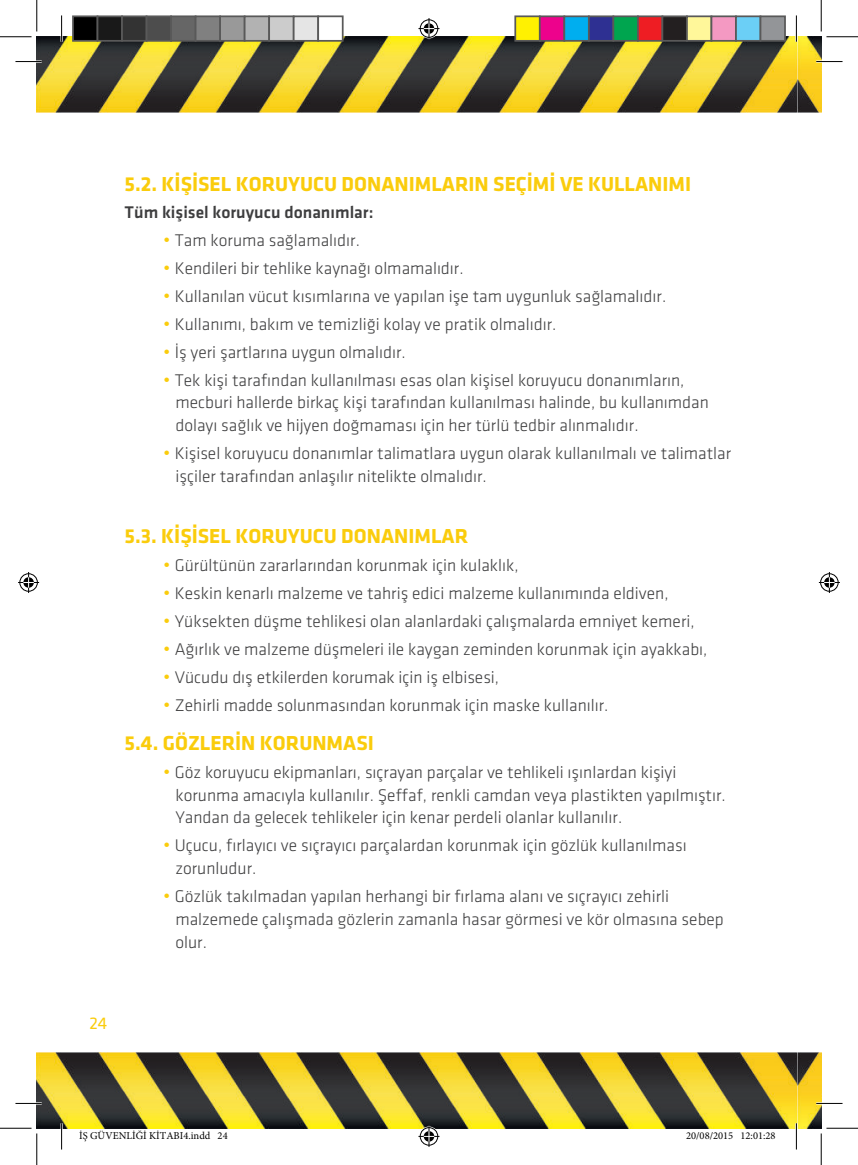
<style>
.page{position:relative;width:858px;height:1165px;background:#fff}
.page>*{position:absolute;margin:0;border:0;box-sizing:border-box;transform-origin:0 0}
.t1{font:700 21px "Klavika";color:#facc0c}
.t2{font:300 17.5px/22.8px "Klavika";color:#3e3e3f}
.t3{font:500 17.5px "Klavika";color:#3e3e3f}
.t4{font:17.5px "Klavika";color:#facc0c}
.t5{font:10.5px "Minion Pro";color:#000}
.s1{font-size:19.25px;color:#facc0c}
</style>
<div class="page">
<img style="left:37px;top:37px;width:784px;height:76px">
<img style="left:37px;top:1052px;width:784px;height:76px">
<hr style="left:15px;top:60px;width:27px;height:3px;background:#fff">
<hr style="left:816px;top:60px;width:26px;height:3px;background:#fff">
<hr style="left:15px;top:1102px;width:27px;height:2px;background:#fff">
<hr style="left:816px;top:1102px;width:26px;height:2px;background:#fff">
<hr style="left:60px;top:15px;width:3px;height:27px;background:#fff">
<hr style="left:60px;top:1123px;width:3px;height:26px;background:#fff">
<hr style="left:795px;top:15px;width:2px;height:27px;background:#fff">
<hr style="left:795px;top:1123px;width:2px;height:26px;background:#fff">
<svg style="left:15px;top:61px;width:27px;height:1px"></svg>
<svg style="left:816px;top:61px;width:26px;height:1px"></svg>
<svg style="left:15px;top:1103px;width:27px;height:1px"></svg>
<svg style="left:816px;top:1103px;width:26px;height:1px"></svg>
<svg style="left:61px;top:15px;width:1px;height:27px"></svg>
<svg style="left:61px;top:1123px;width:1px;height:26px"></svg>
<svg style="left:795px;top:15px;width:1px;height:27px"></svg>
<svg style="left:795px;top:1123px;width:1px;height:26px"></svg>
<hr style="left:0;top:36px;width:32px;height:1px;background:#000">
<hr style="left:826px;top:36px;width:31px;height:1px;background:#000">
<hr style="left:0;top:1128px;width:32px;height:1px;background:#000">
<hr style="left:826px;top:1128px;width:31px;height:1px;background:#000">
<hr style="left:36px;top:0;width:1px;height:31px;background:#000">
<hr style="left:36px;top:1133px;width:1px;height:32px;background:#000">
<hr style="left:820px;top:0;width:1px;height:31px;background:#000">
<hr style="left:820px;top:1133px;width:1px;height:32px;background:#000">
<svg style="left:418px;top:18px;width:21px;height:21px"></svg>
<svg style="left:418px;top:1126px;width:21px;height:21px"></svg>
<svg style="left:18px;top:572px;width:21px;height:21px"></svg>
<svg style="left:818px;top:572px;width:21px;height:21px"></svg>
<div style="left:73px;top:16px;width:24px;height:25px;background:#000"></div>
<div style="left:72px;top:15px;width:26px;height:27px;border:2px solid #595959"></div>
<div style="left:97px;top:16px;width:25px;height:25px;background:#191919"></div>
<div style="left:97px;top:15px;width:26px;height:27px;border:2px solid #595959"></div>
<div style="left:122px;top:16px;width:24px;height:25px;background:#333"></div>
<div style="left:121px;top:15px;width:26px;height:27px;border:2px solid #595959"></div>
<div style="left:146px;top:16px;width:25px;height:25px;background:#4d4d4d"></div>
<div style="left:146px;top:15px;width:26px;height:27px;border:2px solid #595959"></div>
<div style="left:171px;top:16px;width:24px;height:25px;background:#666"></div>
<div style="left:170px;top:15px;width:26px;height:27px;border:2px solid #595959"></div>
<div style="left:195px;top:16px;width:25px;height:25px;background:#808080"></div>
<div style="left:195px;top:15px;width:26px;height:27px;border:2px solid #595959"></div>
<div style="left:220px;top:16px;width:24px;height:25px;background:#999"></div>
<div style="left:219px;top:15px;width:26px;height:27px;border:2px solid #595959"></div>
<div style="left:244px;top:16px;width:25px;height:25px;background:#b2b2b2"></div>
<div style="left:244px;top:15px;width:26px;height:27px;border:2px solid #595959"></div>
<div style="left:269px;top:16px;width:24px;height:25px;background:#ccc"></div>
<div style="left:268px;top:15px;width:26px;height:27px;border:2px solid #595959"></div>
<div style="left:293px;top:16px;width:25px;height:25px;background:#e5e5e5"></div>
<div style="left:293px;top:15px;width:26px;height:27px;border:2px solid #595959"></div>
<div style="left:318px;top:16px;width:24px;height:25px;background:#fff"></div>
<div style="left:317px;top:15px;width:26px;height:27px;border:2px solid #595959"></div>
<div style="left:515px;top:16px;width:24px;height:25px;background:#fff101"></div>
<div style="left:514px;top:15px;width:26px;height:27px;border:2px solid #595959"></div>
<div style="left:539px;top:16px;width:25px;height:25px;background:#ed028c"></div>
<div style="left:538px;top:15px;width:27px;height:27px;border:2px solid #595959"></div>
<div style="left:564px;top:16px;width:24px;height:25px;background:#00aeef"></div>
<div style="left:563px;top:15px;width:26px;height:27px;border:2px solid #595959"></div>
<div style="left:588px;top:16px;width:25px;height:25px;background:#2e3092"></div>
<div style="left:587px;top:15px;width:27px;height:27px;border:2px solid #595959"></div>
<div style="left:613px;top:16px;width:24px;height:25px;background:#00a54f"></div>
<div style="left:612px;top:15px;width:26px;height:27px;border:2px solid #595959"></div>
<div style="left:637px;top:16px;width:25px;height:25px;background:#ee1d23"></div>
<div style="left:636px;top:15px;width:27px;height:27px;border:2px solid #595959"></div>
<div style="left:662px;top:16px;width:24px;height:25px;background:#231f20"></div>
<div style="left:661px;top:15px;width:26px;height:27px;border:2px solid #595959"></div>
<div style="left:686px;top:16px;width:25px;height:25px;background:#fff79a"></div>
<div style="left:685px;top:15px;width:27px;height:27px;border:2px solid #595959"></div>
<div style="left:711px;top:16px;width:24px;height:25px;background:#f499c2"></div>
<div style="left:710px;top:15px;width:26px;height:27px;border:2px solid #595959"></div>
<div style="left:735px;top:16px;width:25px;height:25px;background:#6bcff6"></div>
<div style="left:734px;top:15px;width:27px;height:27px;border:2px solid #595959"></div>
<div style="left:760px;top:16px;width:24px;height:25px;background:#939598"></div>
<div style="left:759px;top:15px;width:26px;height:27px;border:2px solid #595959"></div>
<p class="t1" style="left:125px;top:173px;width:568px">5.2. KİŞİSEL KORUYUCU DONANIMLARIN SEÇİMİ VE KULLANIMI</p>
<p class="t3" style="left:125px;top:203px;width:250px">Tüm kişisel koruyucu donanımlar:</p>
<p class="t2" style="left:163px;top:229px;width:198px"><span class="s1">•</span> Tam koruma sağlamalıdır.</p>
<p class="t2" style="left:163px;top:257px;width:302px"><span class="s1">•</span> Kendileri bir tehlike kaynağı olmamalıdır.</p>
<p class="t2" style="left:163px;top:285px;width:504px"><span class="s1">•</span> Kullanılan vücut kısımlarına ve yapılan işe tam uygunluk sağlamalıdır.</p>
<p class="t2" style="left:163px;top:313px;width:394px"><span class="s1">•</span> Kullanımı, bakım ve temizliği kolay ve pratik olmalıdır.</p>
<p class="t2" style="left:163px;top:341px;width:244px"><span class="s1">•</span> İş yeri şartlarına uygun olmalıdır.</p>
<p class="t2" style="left:175px;top:369px;width:535px;text-indent:-12px"><span class="s1">•</span> Tek kişi tarafından kullanılması esas olan kişisel koruyucu donanımların, mecburi hallerde birkaç kişi tarafından kullanılması halinde, bu kullanımdan dolayı sağlık ve hijyen doğmaması için her türlü tedbir alınmalıdır.</p>
<p class="t2" style="left:175px;top:442px;width:557px;text-indent:-12px"><span class="s1">•</span> Kişisel koruyucu donanımlar talimatlara uygun olarak kullanılmalı ve talimatlar işçiler tarafından anlaşılır nitelikte olmalıdır.</p>
<p class="t1" style="left:125px;top:525px;width:345px">5.3. KİŞİSEL KORUYUCU DONANIMLAR</p>
<p class="t2" style="left:163px;top:554px;width:357px"><span class="s1">•</span> Gürültünün zararlarından korunmak için kulaklık,</p>
<p class="t2" style="left:163px;top:582px;width:506px"><span class="s1">•</span> Keskin kenarlı malzeme ve tahriş edici malzeme kullanımında eldiven,</p>
<p class="t2" style="left:163px;top:610px;width:533px"><span class="s1">•</span> Yüksekten düşme tehlikesi olan alanlardaki çalışmalarda emniyet kemeri,</p>
<p class="t2" style="left:163px;top:638px;width:545px"><span class="s1">•</span> Ağırlık ve malzeme düşmeleri ile kaygan zeminden korunmak için ayakkabı,</p>
<p class="t2" style="left:163px;top:666px;width:337px"><span class="s1">•</span> Vücudu dış etkilerden korumak için iş elbisesi,</p>
<p class="t2" style="left:163px;top:694px;width:447px"><span class="s1">•</span> Zehirli madde solunmasından korunmak için maske kullanılır.</p>
<p class="t1" style="left:125px;top:731px;width:250px">5.4. GÖZLERİN KORUNMASI</p>
<p class="t2" style="left:175px;top:761px;width:551px;text-indent:-12px"><span class="s1">•</span> Göz koruyucu ekipmanları, sıçrayan parçalar ve tehlikeli ışınlardan kişiyi korunma amacıyla kullanılır. Şeffaf, renkli camdan veya plastikten yapılmıştır.<br>Yandan da gelecek tehlikeler için kenar perdeli olanlar kullanılır.</p>
<p class="t2" style="left:175px;top:834px;width:512px;text-indent:-12px"><span class="s1">•</span> Uçucu, fırlayıcı ve sıçrayıcı parçalardan korunmak için gözlük kullanılması zorunludur.</p>
<p class="t2" style="left:175px;top:885px;width:549px;text-indent:-12px"><span class="s1">•</span> Gözlük takılmadan yapılan herhangi bir fırlama alanı ve sıçrayıcı zehirli malzemede çalışmada gözlerin zamanla hasar görmesi ve kör olmasına sebep olur.</p>
<p class="t4" style="left:89px;top:1014px;width:19px">24</p>
<p class="t5" style="left:79px;top:1130px;width:150px">İŞ GÜVENLİĞİ KİTABI4.indd 24</p>
<p class="t5" style="left:685px;top:1130px;width:91px">20/08/2015 12:01:28</p>
</div>
